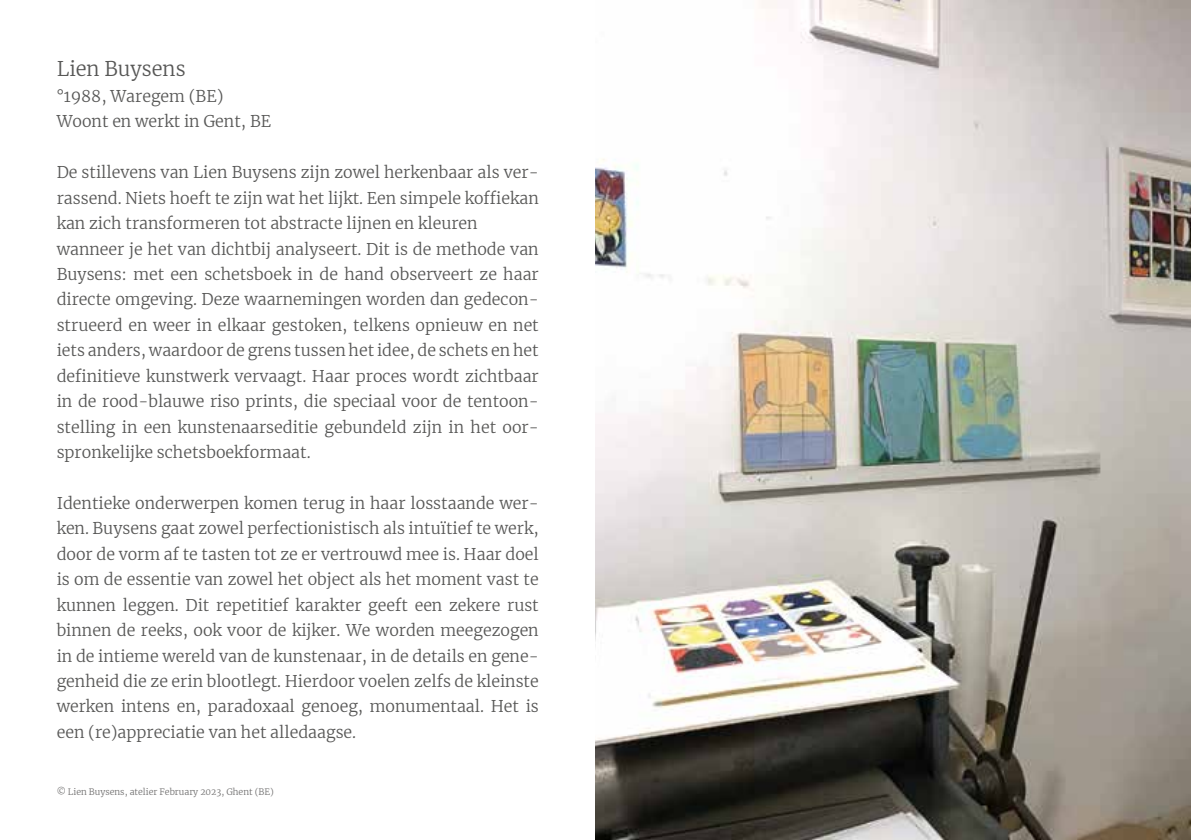
<style>
.page{position:relative;width:1191px;height:840px;background:#fff}
.page>*{position:absolute;margin:0;border:0;box-sizing:border-box;transform-origin:0 0}
.t1{font:300 20px "Merriweather";color:#575756}
.t2{font:300 16px/25.4px "Merriweather";color:#575756}
.t3{font:300 8.8px "Merriweather";color:#706f6f}
</style>
<div class="page">
<img style="left:595px;top:0;width:596px;height:839px">
<p class="t1" style="left:57px;top:55px;width:130px">Lien Buysens</p>
<p class="t2" style="left:57px;top:83px;width:216px">°1988, Waregem (BE)<br>Woont en werkt in Gent, BE</p>
<p class="t2" style="left:57px;top:159px;width:483px">De stillevens van Lien Buysens zijn zowel herkenbaar als ver&shy;rassend. Niets hoeft te zijn wat het lijkt. Een simpele koffiekan kan zich transformeren tot abstracte lijnen en kleuren wanneer je het van dichtbij analyseert. Dit is de methode van Buysens: met een schetsboek in de hand observeert ze haar directe omgeving. Deze waarnemingen worden dan gedecon&shy;strueerd en weer in elkaar gestoken, telkens opnieuw en net iets anders, waardoor de grens tussen het idee, de schets en het definitieve kunstwerk vervaagt. Haar proces wordt zichtbaar in de rood-blauwe riso prints, die speciaal voor de tentoon&shy;stelling in een kunstenaarseditie gebundeld zijn in het oor&shy;spronkelijke schetsboekformaat.</p>
<p class="t2" style="left:57px;top:489px;width:483px;text-align:justify">Identieke onderwerpen komen terug in haar losstaande wer&shy;ken. Buysens gaat zowel perfectionistisch als intuïtief te werk, door de vorm af te tasten tot ze er vertrouwd mee is. Haar doel is om de essentie van zowel het object als het moment vast te kunnen leggen. Dit repetitief karakter geeft een zekere rust binnen de reeks, ook voor de kijker. We worden meegezogen in de intieme wereld van de kunstenaar, in de details en gene&shy;genheid die ze erin blootlegt. Hierdoor voelen zelfs de kleinste werken intens en, paradoxaal genoeg, monumentaal. Het is een (re)appreciatie van het alledaagse.</p>
<p class="t3" style="left:57px;top:784px;width:219px">© Lien Buysens, atelier February 2023, Ghent (BE)</p>
</div>
